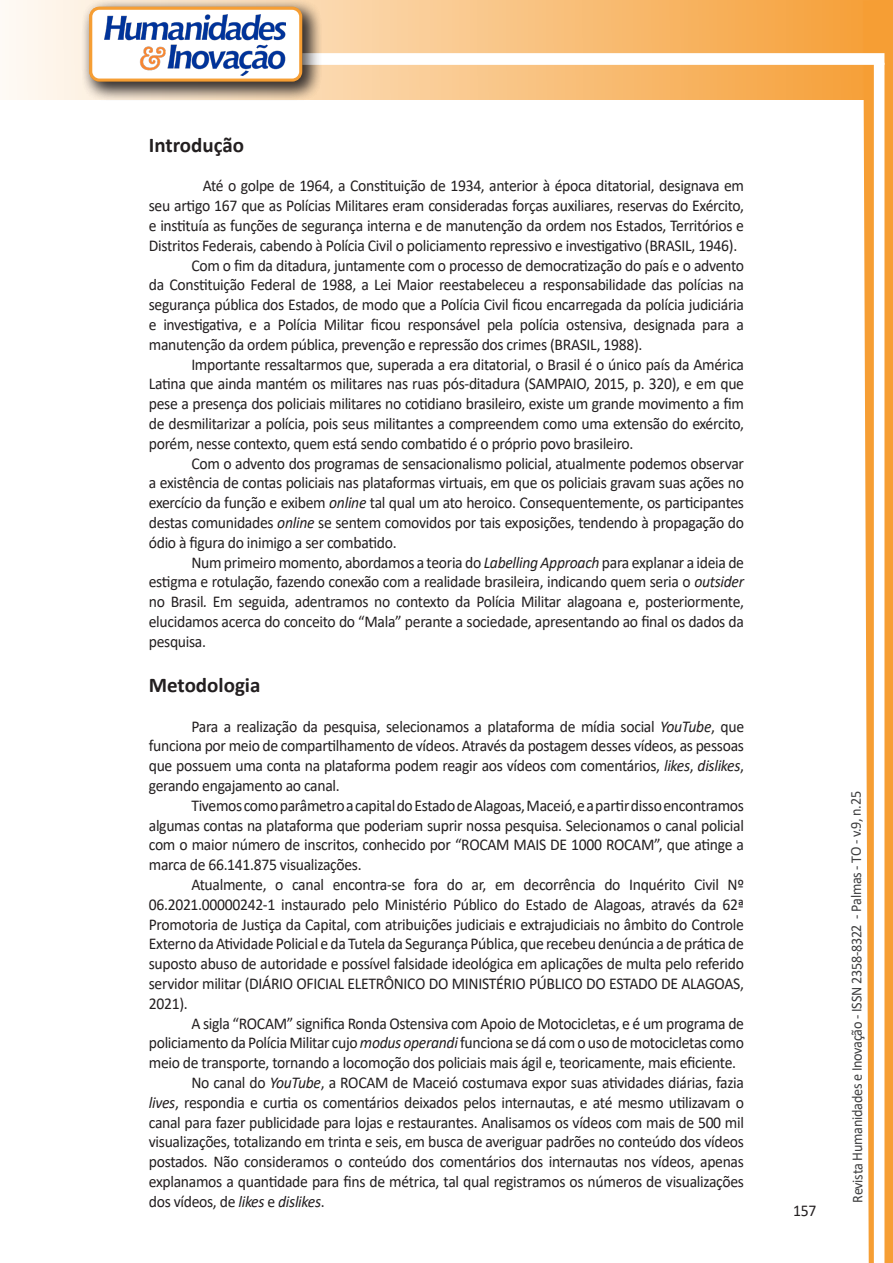
<style>
.page{position:relative;width:893px;height:1263px;background:#fff}
.page>*{position:absolute;margin:0;border:0;box-sizing:border-box;transform-origin:0 0}
.Titulo_2{font:700 21px "Calibri";color:#231f20}
.texto{font:16.5px/19.8px "Calibri";letter-spacing:-.02em;color:#231f20;text-align:justify;scale:.95 1}
.t1{font:15px "Calibri";letter-spacing:-.025em;color:#3e3e3f;scale:.95 1}
.s1{font-style:italic}
</style>
<div class="page">
<svg style="left:5px;top:0;width:858px;height:100px;background:#f9c484"></svg>
<div style="left:302px;top:53px;width:582px;height:12px;background:#fff;border:2px solid #fff"></div>
<svg style="left:863px;top:0;width:30px;height:1263px"></svg>
<div style="left:81px;top:0;width:241px;height:102px;background:#231f20;opacity:.75"></div>
<svg style="left:91px;top:8px;width:210px;height:72px"></svg>
<div style="left:89px;top:7px;width:213px;height:75px;border:3px solid #f69e34;border-radius:9px"></div>
<p class="Titulo_2" style="left:149px;top:130px;width:97px">Introdução</p>
<p class="texto" style="left:149px;top:176px;width:628px;text-indent:54px">Até o golpe de 1964, a Constituição de 1934, anterior à época ditatorial, designava em seu artigo 167 que as Polícias Militares eram consideradas forças auxiliares, reservas do Exército, e instituía as funções de segurança interna e de manutenção da ordem nos Estados, Territórios e Distritos Federais, cabendo à Polícia Civil o policiamento repressivo e investigativo (BRASIL, 1946).</p>
<p class="texto" style="left:149px;top:255px;width:628px;text-indent:43px">Com o fim da ditadura, juntamente com o processo de democratização do país e o advento da Constituição Federal de 1988, a Lei Maior reestabeleceu a responsabilidade das polícias na segurança pública dos Estados, de modo que a Polícia Civil ficou encarregada da polícia judiciária e investigativa, e a Polícia Militar ficou responsável pela polícia ostensiva, designada para a manutenção da ordem pública, prevenção e repressão dos crimes (BRASIL, 1988).</p>
<p class="texto" style="left:149px;top:354px;width:628px;text-indent:43px">Importante ressaltarmos que, superada a era ditatorial, o Brasil é o único país da América Latina que ainda mantém os militares nas ruas pós-ditadura (SAMPAIO, 2015, p. 320), e em que pese a presença dos policiais militares no cotidiano brasileiro, existe um grande movimento a fim de desmilitarizar a polícia, pois seus militantes a compreendem como uma extensão do exército, porém, nesse contexto, quem está sendo combatido é o próprio povo brasileiro.</p>
<p class="texto" style="left:149px;top:453px;width:628px;text-indent:43px">Com o advento dos programas de sensacionalismo policial, atualmente podemos observar a existência de contas policiais nas plataformas virtuais, em que os policiais gravam suas ações no exercício da função e exibem <span class="s1">online</span> tal qual um ato heroico. Consequentemente, os participantes destas comunidades <span class="s1">online</span> se sentem comovidos por tais exposições, tendendo à propagação do ódio à figura do inimigo a ser combatido.</p>
<p class="texto" style="left:149px;top:552px;width:628px;text-indent:43px">Num primeiro momento, abordamos a teoria do <span class="s1">Labelling Approach</span> para explanar a ideia de estigma e rotulação, fazendo conexão com a realidade brasileira, indicando quem seria o <span class="s1">outsider </span>no Brasil<span class="s1">.</span> Em seguida, adentramos no contexto da Polícia Militar alagoana e, posteriormente, elucidamos acerca do conceito do “Mala” perante a sociedade, apresentando ao final os dados da pesquisa.</p>
<p class="Titulo_2" style="left:149px;top:670px;width:113px">Metodologia</p>
<p class="texto" style="left:149px;top:716px;width:628px;text-indent:43px">Para a realização da pesquisa, selecionamos a plataforma de mídia social <span class="s1">YouTube</span>, que funciona por meio de compartilhamento de vídeos. Através da postagem desses vídeos, as pessoas que possuem uma conta na plataforma podem reagir aos vídeos com comentários, <span class="s1">likes</span>, <span class="s1">dislikes</span>, gerando engajamento ao canal.</p>
<p class="texto" style="left:149px;top:795px;width:628px;text-indent:43px">Tivemos como parâmetro a capital do Estado de Alagoas, Maceió, e a partir disso encontramos algumas contas na plataforma que poderiam suprir nossa pesquisa. Selecionamos o canal policial com o maior número de inscritos, conhecido por “ROCAM MAIS DE 1000 ROCAM”, que atinge a marca de 66.141.875 visualizações.</p>
<p class="texto" style="left:149px;top:874px;width:628px;text-indent:43px">Atualmente, o canal encontra-se fora do ar, em decorrência do Inquérito Civil Nº 06.2021.00000242-1 instaurado pelo Ministério Público do Estado de Alagoas, através da 62ª Promotoria de Justiça da Capital, com atribuições judiciais e extrajudiciais no âmbito do Controle Externo da Atividade Policial e da Tutela da Segurança Pública, que recebeu denúncia a de prática de suposto abuso de autoridade e possível falsidade ideológica em aplicações de multa pelo referido servidor militar (DIÁRIO OFICIAL ELETRÔNICO DO MINISTÉRIO PÚBLICO DO ESTADO DE ALAGOAS, 2021).</p>
<p class="texto" style="left:149px;top:1013px;width:628px;text-indent:43px">A sigla “ROCAM” significa Ronda Ostensiva com Apoio de Motocicletas, e é um programa de policiamento da Polícia Militar cujo <span class="s1">modus operandi</span> funciona se dá com o uso de motocicletas como meio de transporte, tornando a locomoção dos policiais mais ágil e, teoricamente, mais eficiente.</p>
<p class="texto" style="left:149px;top:1072px;width:628px;text-indent:43px">No canal do <span class="s1">YouTube</span>, a ROCAM de Maceió costumava expor suas atividades diárias, fazia <span class="s1">lives</span>, respondia e curtia os comentários deixados pelos internautas, e até mesmo utilizavam o canal para fazer publicidade para lojas e restaurantes. Analisamos os vídeos com mais de 500 mil visualizações, totalizando em trinta e seis, em busca de averiguar padrões no conteúdo dos vídeos postados. Não consideramos o conteúdo dos comentários dos internautas nos vídeos, apenas explanamos a quantidade para fins de métrica, tal qual registramos os números de visualizações dos vídeos, de <span class="s1">likes</span> e <span class="s1">dislikes</span>.</p>
<p class="texto" style="left:793px;top:1200px;width:26px">157</p>
<p class="t1" style="left:846px;top:1203px;width:435px;rotate:-90deg">Revista Humanidades e Inovação - ISSN 2358-8322 - Palmas - TO - v.9, n.25</p>
</div>
